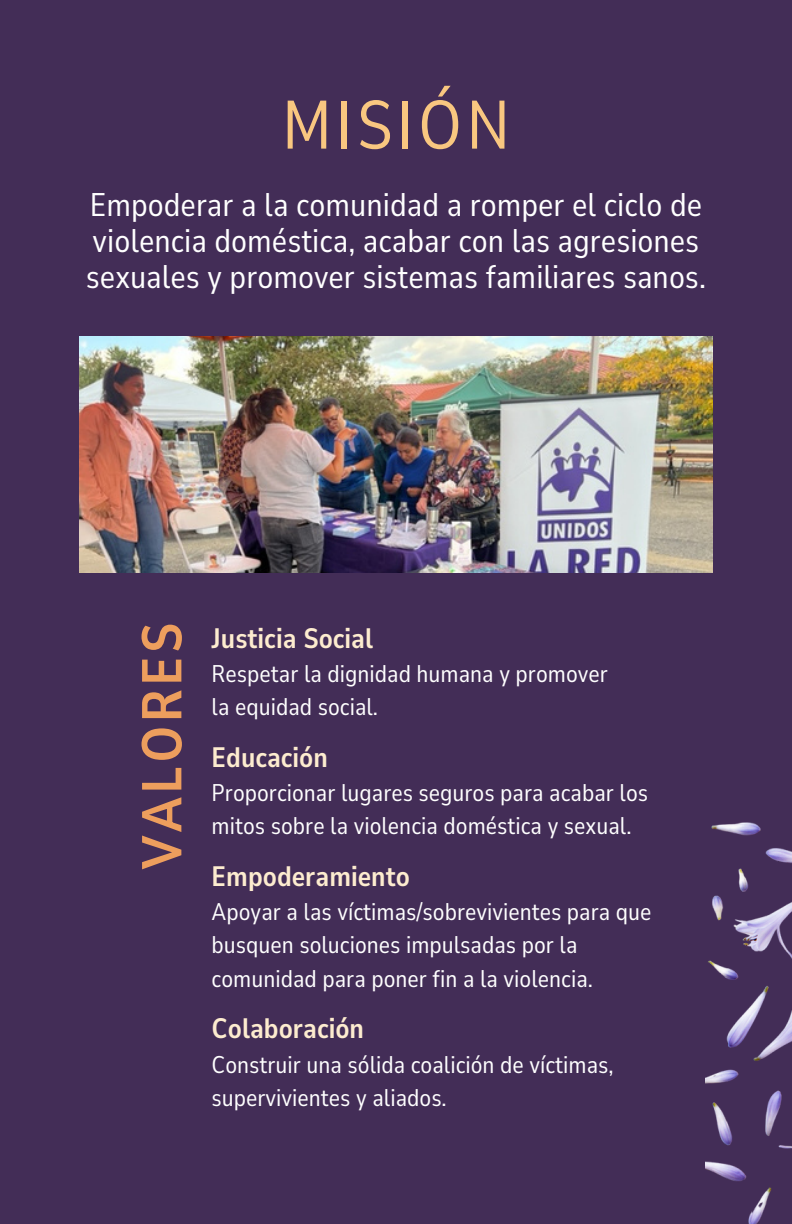
<style>
.page{position:relative;width:792px;height:1224px;background:#432d57}
.page>*{position:absolute;margin:0;border:0;box-sizing:border-box;transform-origin:0 0}
.t1{font:68px "Nunito Sans 10 pt Condensed";letter-spacing:.06em;color:#f9c780}
.t2{font:700 55.8px "Nunito Sans 10 pt Condensed";letter-spacing:.06em;color:#ed9e5d}
.t3{font:32.6px/36px "Nunito Sans 10 pt Condensed";color:#fff}
.t4{font:700 28px "Nunito Sans 10 pt Condensed";color:#fdeccf}
.t5{font:24px/33.4px "Nunito Sans 10 pt Condensed";color:#fff}
</style>
<div class="page">
<img style="left:79px;top:337px;width:633px;height:235px">
<img style="left:706px;top:822px;width:86px;height:402px">
<p class="t1" style="left:282px;top:80px;width:230px">MISIÓN</p>
<p class="t3" style="left:86px;top:187px;width:622px">Empoderar a la comunidad a romper el ciclo de violencia doméstica, acabar con las agresiones sexuales y promover sistemas familiares sanos.</p>
<p class="t2" style="left:125px;top:869px;width:248px;rotate:-90deg">VALORES</p>
<h3 class="t4" style="left:212px;top:619px;width:163px">Justicia Social</h3>
<p class="t5" style="left:212px;top:657px;width:398px">Respetar la dignidad humana y promover</p>
<h2 class="t5" style="left:212px;top:690px;width:168px">la equidad social.</h2>
<p class="t4" style="left:212px;top:738px;width:118px">Educación</p>
<p class="t5" style="left:212px;top:776px;width:438px">Proporcionar lugares seguros para acabar los mitos sobre la violencia doméstica y sexual.</p>
<p class="t4" style="left:212px;top:858px;width:200px">Empoderamiento</p>
<p class="t5" style="left:212px;top:895px;width:441px">Apoyar a las víctimas/sobrevivientes para que busquen soluciones impulsadas por la comunidad para poner fin a la violencia.</p>
<p class="t4" style="left:212px;top:1010px;width:154px">Colaboración</p>
<p class="t5" style="left:212px;top:1048px;width:404px">Construir una sólida coalición de víctimas,</p>
<p class="t5" style="left:212px;top:1081px;width:237px">supervivientes y aliados.</p>
</div>
